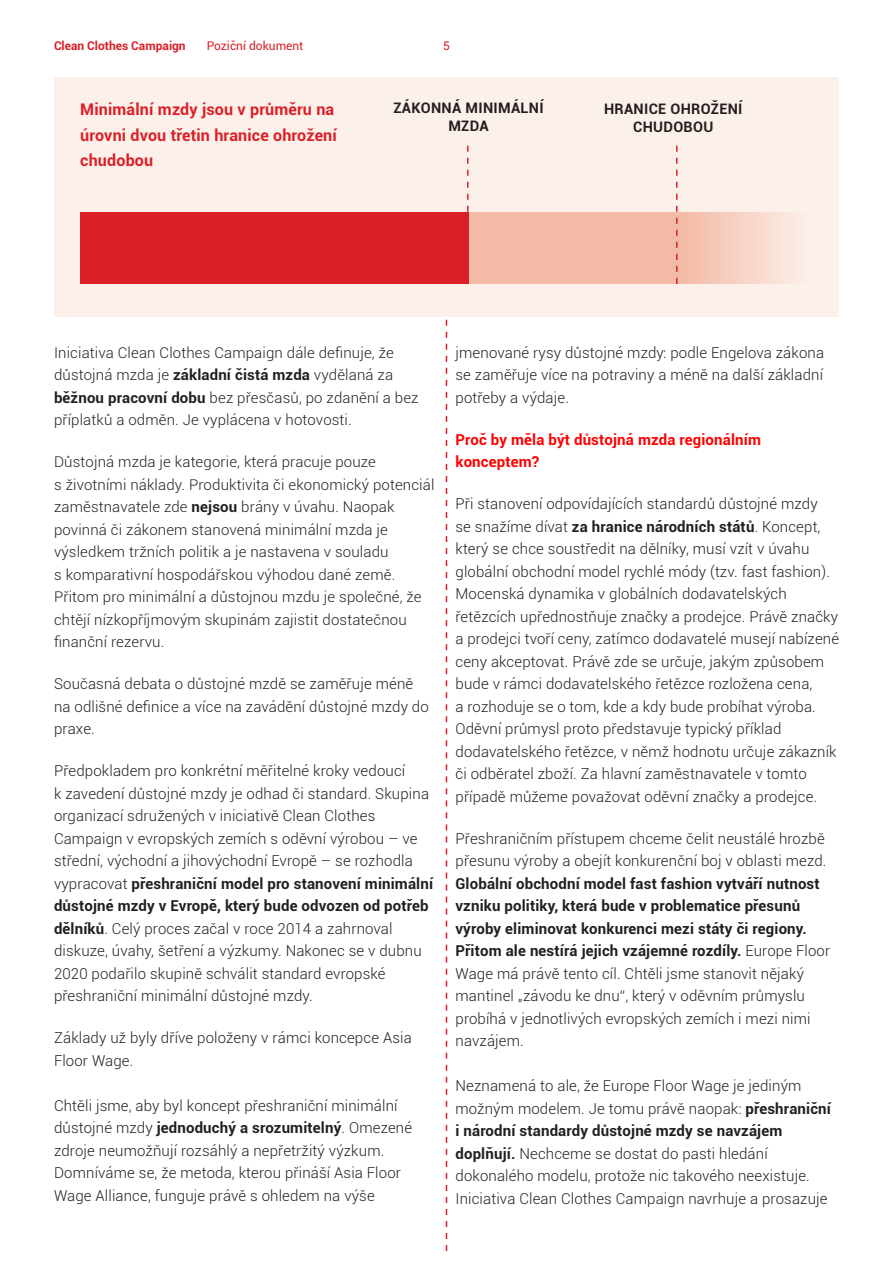
<style>
.page{position:relative;width:893px;height:1263px;background:#fff}
.page>*{position:absolute;margin:0;border:0;box-sizing:border-box;transform-origin:0 0}
.CCC_Body_copy_Robert{font:700 16.05px/25.8px "Roboto";letter-spacing:.01em;color:#db1f27}
.t1{font:300 15px/22.5px "Roboto";letter-spacing:.01em;color:#231f20}
.t2{font:700 15px/22.5px "Roboto";letter-spacing:.01em;color:#f00}
.t3{font:300 14.85px/22.5px "Roboto";letter-spacing:.01em;color:#231f20}
.CCC_Body_copy_Robert-2{font:700 14.55px/17.7px "Roboto";letter-spacing:.02em;color:#231f20;text-align:center}
.t4{font:700 12px "Roboto";color:#db1f27}
.t5{font:12px "Roboto";color:#db1f27}
.s1{font-weight:700}
</style>
<div class="page">
<svg style="left:446px;top:319px;width:1px;height:932px"></svg>
<div style="left:54px;top:77px;width:785px;height:240px;background:#fcf1ea"></div>
<div style="left:288px;top:212px;width:389px;height:72px;background:#f3baa6"></div>
<div style="left:678px;top:212px;width:131px;height:72px;background:linear-gradient(to right,#f2b9a5,#fbf0e8)"></div>
<div style="left:80px;top:212px;width:388px;height:72px;background:#db1f27"></div>
<svg style="left:676px;top:146px;width:2px;height:138px"></svg>
<svg style="left:467px;top:146px;width:1px;height:66px"></svg>
<p class="t4" style="left:54px;top:38px;width:133px">Clean Clothes Campaign</p>
<p class="t5" style="left:207px;top:38px;width:98px">Poziční dokument</p>
<p class="t5" style="left:443px;top:38px;width:8px">5</p>
<p class="CCC_Body_copy_Robert" style="left:80px;top:96px;width:258px">Minimální mzdy jsou v průměru na úrovni dvou třetin hranice ohrožení chudobou</p>
<p class="CCC_Body_copy_Robert-2" style="left:393px;top:98px;width:152px">ZÁKONNÁ MINIMÁLNÍ<br>MZDA</p>
<p class="CCC_Body_copy_Robert-2" style="left:604px;top:99px;width:140px">HRANICE OHROŽENÍ</p>
<p class="CCC_Body_copy_Robert-2" style="left:633px;top:117px;width:82px">CHUDOBOU</p>
<p class="t3" style="left:54px;top:341px;width:366px">Iniciativa Clean Clothes Campaign dále definuje, že důstojná mzda je <span class="s1">základní čistá mzda</span> vydělaná za <span class="s1">běžnou pracovní dobu</span> bez přesčasů, po zdanění a bez příplatků a odměn. Je vyplácena v hotovosti.</p>
<p class="t3" style="left:54px;top:450px;width:382px">Důstojná mzda je kategorie, která pracuje pouze<br>s životními náklady. Produktivita či ekonomický potenciál zaměstnavatele zde <span class="s1">nejsou</span> brány v úvahu. Naopak povinná či zákonem stanovená minimální mzda je výsledkem tržních politik a je nastavena v souladu<br>s komparativní hospodářskou výhodou dané země.<br>Přitom pro minimální a důstojnou mzdu je společné, že chtějí nízkopříjmovým skupinám zajistit dostatečnou finanční rezervu.</p>
<p class="t1" style="left:54px;top:672px;width:376px">Současná debata o důstojné mzdě se zaměřuje méně na odlišné definice a více na zavádění důstojné mzdy do praxe.</p>
<p class="t1" style="left:54px;top:759px;width:381px">Předpokladem pro konkrétní měřitelné kroky vedoucí<br>k zavedení důstojné mzdy je odhad či standard. Skupina organizací sdružených v iniciativě Clean Clothes Campaign v evropských zemích s oděvní výrobou – ve střední, východní a jihovýchodní Evropě – se rozhodla vypracovat <span class="s1">přeshraniční model pro stanovení minimální důstojné mzdy v Evropě, který bude odvozen od potřeb dělníků</span>. Celý proces začal v roce 2014 a zahrnoval diskuze, úvahy, šetření a výzkumy. Nakonec se v dubnu 2020 podařilo skupině schválit standard evropské přeshraniční minimální důstojné mzdy.</p>
<p class="t1" style="left:54px;top:1026px;width:359px">Základy už byly dříve položeny v rámci koncepce Asia<br>Floor Wage.</p>
<p class="t1" style="left:54px;top:1094px;width:360px">Chtěli jsme, aby byl koncept přeshraniční minimální důstojné mzdy <span class="s1">jednoduchý a srozumitelný</span>. Omezené zdroje neumožňují rozsáhlý a nepřetržitý výzkum.<br>Domníváme se, že metoda, kterou přináší Asia Floor Wage Alliance, funguje právě s ohledem na výše</p>
<p class="t1" style="left:455px;top:341px;width:370px;text-align:justify">jmenované rysy důstojné mzdy: podle Engelova zákona se zaměřuje více na potraviny a méně na další základní potřeby a výdaje.</p>
<p class="t2" style="left:455px;top:428px;width:307px">Proč by měla být důstojná mzda regionálním konceptem?</p>
<p class="t1" style="left:455px;top:492px;width:385px">Při stanovení odpovídajících standardů důstojné mzdy<br>se snažíme dívat <span class="s1">za hranice národních států</span>. Koncept, který se chce soustředit na dělníky, musí vzít v úvahu globální obchodní model rychlé módy (tzv. fast fashion).<br>Mocenská dynamika v globálních dodavatelských řetězcích upřednostňuje značky a prodejce. Právě značky a prodejci tvoří ceny, zatímco dodavatelé musejí nabízené ceny akceptovat. Právě zde se určuje, jakým způsobem bude v rámci dodavatelského řetězce rozložena cena,<br>a rozhoduje se o tom, kde a kdy bude probíhat výroba.<br>Oděvní průmysl proto představuje typický příklad dodavatelského řetězce, v němž hodnotu určuje zákazník či odběratel zboží. Za hlavní zaměstnavatele v tomto případě můžeme považovat oděvní značky a prodejce.</p>
<p class="t1" style="left:455px;top:827px;width:376px">Přeshraničním přístupem chceme čelit neustálé hrozbě přesunu výroby a obejít konkurenční boj v oblasti mezd.<br><span class="s1">Globální obchodní model fast fashion vytváří nutnost vzniku politiky, která bude v problematice přesunů výroby eliminovat konkurenci mezi státy či regiony.<br>Přitom ale nestírá jejich vzájemné rozdíly.</span> Europe Floor Wage má právě tento cíl. Chtěli jsme stanovit nějaký mantinel „závodu ke dnu“, který v oděvním průmyslu probíhá v jednotlivých evropských zemích i mezi nimi navzájem.</p>
<p class="t1" style="left:455px;top:1074px;width:377px">Neznamená to ale, že Europe Floor Wage je jediným možným modelem. Je tomu právě naopak: <span class="s1">přeshraniční i národní standardy důstojné mzdy se navzájem doplňují.</span> Nechceme se dostat do pasti hledání dokonalého modelu, protože nic takového neexistuje.<br>Iniciativa Clean Clothes Campaign navrhuje a prosazuje</p>
</div>
